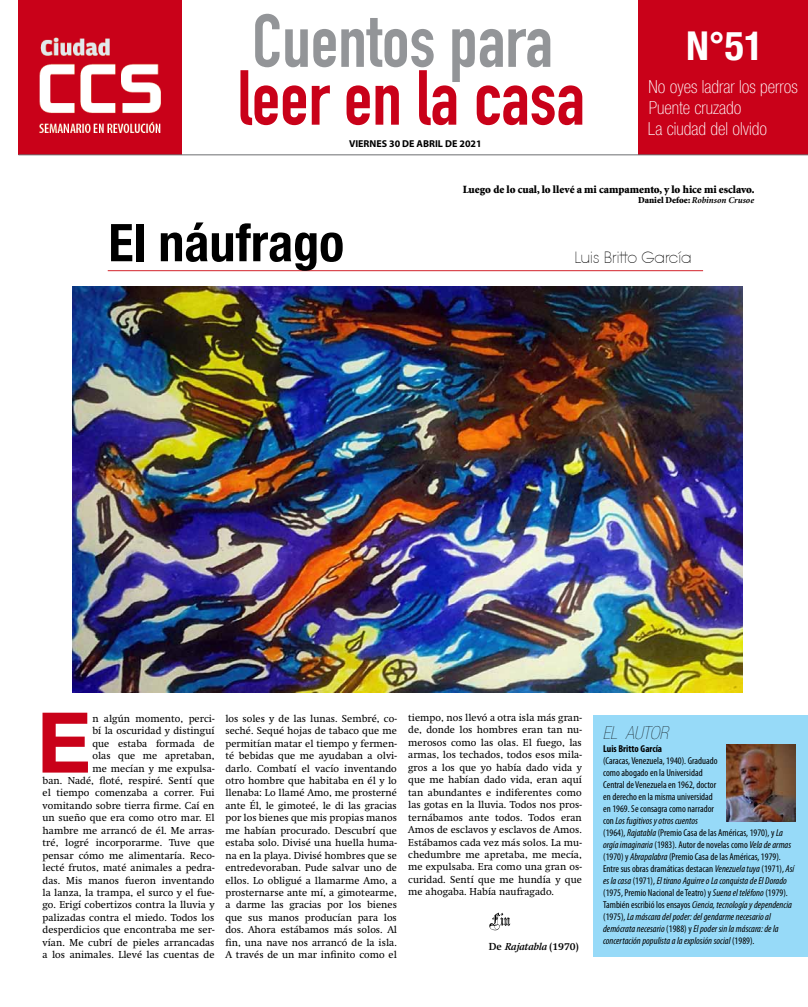
<style>
.page{position:relative;width:808px;height:1007px;background:#fff}
.page>*{position:absolute;margin:0;border:0;box-sizing:border-box;transform-origin:0 0}
.t1{font:700 condensed 52px "Helvetica Neue LT Std";color:#000}
.t2{font:700 condensed 40px "Helvetica Neue LT Std";color:#fff}
.t3{font:100 condensed 18px/21.1px "Helvetica Neue LT Std";color:#fff}
.t4{font:italic 200 condensed 18px "Helvetica Neue LT Std";color:#000}
.t5{font:17px "Avant Garde Ext Lit ITCTT";color:#000}
.t6{font:11px "Minion Black Os F";color:#000}
.t7{font:10px/12.4px "Swift";letter-spacing:.005em;color:#000;text-align:justify}
.t8{font:condensed 10px/12px "Myriad Pro";color:#000}
.t9{font:700 10px "Myriad Pro";color:#000}
.t10{font:italic 700 10px "Swift";color:#000}
.t11{font:700 condensed 10px "Myriad Pro";color:#000}
.t12{font:9px "Minion Bold Italic Os F";color:#000}
.s1{font-family:"Minion Black Os F"}
.s2{font-style:normal}
.s3{font-style:italic}
</style>
<div class="page">
<img style="left:72px;top:286px;width:671px;height:406px">
<div style="left:638px;top:0;width:170px;height:154px;background:#c90119"></div>
<div style="left:18px;top:0;width:163px;height:154px;background:#c90119"></div>
<img style="left:39px;top:37px;width:122px;height:96px">
<hr style="left:108px;top:270px;width:595px;height:1px;background:#d2232a">
<svg style="left:240px;top:14px;width:342px;height:111px"></svg>
<hr style="left:18px;top:154px;width:790px;height:1px;background:#6d6e71">
<svg style="left:43px;top:712px;width:45px;height:60px"></svg>
<svg style="left:489px;top:912px;width:21px;height:18px"></svg>
<div style="left:594px;top:714px;width:214px;height:242px;background:#97daf8"></div>
<img style="left:726px;top:744px;width:69px;height:77px">
<h2 class="t2" style="left:686px;top:21px;width:79px">N°51</h2>
<p class="t9" style="left:349px;top:138px;width:134px">VIERNES 30 DE ABRIL DE 2021</p>
<h3 class="t3" style="left:648px;top:76px;width:152px">No oyes ladrar los perros<br>Puente cruzado<br>La ciudad del olvido</h3>
<h1 class="t1" style="left:108px;top:211px;width:237px">El náufrago</h1>
<p class="t6" style="left:463px;top:183px;width:293px">Luego de lo cual, lo llevé a mi campamento, y lo hice mi esclavo.</p>
<p class="t12" style="left:638px;top:196px;width:117px"><span class="s1">Daniel Defoe:</span> Robinson Crusoe</p>
<h3 class="t5" style="left:574px;top:247px;width:119px">Luis Britto García</h3>
<p class="t7" style="left:43px;top:712px;width:173px;text-align:right">n algún momento, perci-<br>bí la oscuridad y distinguí<br>que estaba formada de<br>olas que me apretaban,<br>me mecían y me expulsa-<br>ban. Nadé, floté, respiré. Sentí que el tiempo comenzaba a correr. Fui vomitando sobre tierra firme. Caí en un sueño que era como otro mar. El hambre me arrancó de él. Me arras&shy;tré, logré incorporarme. Tuve que pensar cómo me alimentaría. Reco&shy;lecté frutos, maté animales a pedra&shy;das. Mis manos fueron inventando la lanza, la trampa, el surco y el fue&shy;go. Erigí cobertizos contra la lluvia y palizadas contra el miedo. Todos los desperdicios que encontraba me ser&shy;vían. Me cubrí de pieles arrancadas a los animales. Llevé las cuentas de</p>
<p class="t7" style="left:225px;top:712px;width:173px">los soles y de las lunas. Sembré, co&shy;seché. Sequé hojas de tabaco que me permitían matar el tiempo y fermen&shy;té bebidas que me ayudaban a olvi&shy;darlo. Combatí el vacío inventando otro hombre que habitaba en él y lo llenaba: Lo llamé Amo, me prosterné ante Él, le gimoteé, le di las gracias por los bienes que mis propias manos me habían procurado. Descubrí que estaba solo. Divisé una huella huma&shy;na en la playa. Divisé hombres que se entredevoraban. Pude salvar uno de ellos. Lo obligué a llamarme Amo, a prosternarse ante mí, a gimotearme, a darme las gracias por los bienes que sus manos producían para los dos. Ahora estábamos más solos. Al fin, una nave nos arrancó de la isla.<br>A través de un mar infinito como el</p>
<p class="t7" style="left:408px;top:711px;width:175px">tiempo, nos llevó a otra isla más gran&shy;de, donde los hombres eran tan nu&shy;merosos como las olas. El fuego, las armas, los techados, todos esos mila&shy;gros a los que yo había dado vida y que me habían dado vida, eran aquí tan abundantes e indiferentes como las gotas en la lluvia. Todos nos pros&shy;ternábamos ante todos. Todos eran Amos de esclavos y esclavos de Amos.<br>Estábamos cada vez más solos. La mu&shy;chedumbre me apretaba, me mecía, me expulsaba. Era como una gran os&shy;curidad. Sentí que me hundía y que me ahogaba. Había naufragado.</p>
<p class="t10" style="left:489px;top:940px;width:91px"><span class="s2">De</span> Rajatabla<span class="s2">(1970)</span></p>
<h3 class="t4" style="left:603px;top:723px;width:67px">EL AUTOR</h3>
<p class="t11" style="left:603px;top:742px;width:60px">Luis Britto García</p>
<p class="t8" style="left:603px;top:754px;width:193px">(Caracas, Venezuela, 1940). Graduado<br>como abogado en la Universidad<br>Central de Venezuela en 1962, doctor<br>en derecho en la misma universidad<br>en 1969. Se consagra como narrador<br>con <span class="s3">Los fugitivos y otros cuentos<br></span>(1964), <span class="s3">Rajatabla</span> (Premio Casa de las Américas, 1970), y <span class="s3">La orgía imaginaria</span> (1983). Autor de novelas como <span class="s3">Vela de armas </span>(1970) y <span class="s3">Abrapalabra</span> (Premio Casa de las Américas, 1979).<br>Entre sus obras dramáticas destacan <span class="s3">Venezuela tuya</span> (1971), <span class="s3">Así es la casa</span> (1971), <span class="s3">El tirano Aguirre o La conquista de El Dorado </span>(1975, Premio Nacional de Teatro) y <span class="s3">Suena el teléfono</span> (1979).<br>También escribió los ensayos <span class="s3">Ciencia, tecnología y dependencia </span>(1975), <span class="s3">La máscara del poder: del gendarme necesario al demócrata necesario</span> (1988) y <span class="s3">El poder sin la máscara: de la concertación populista a la explosión social</span> (1989).</p>
</div>
